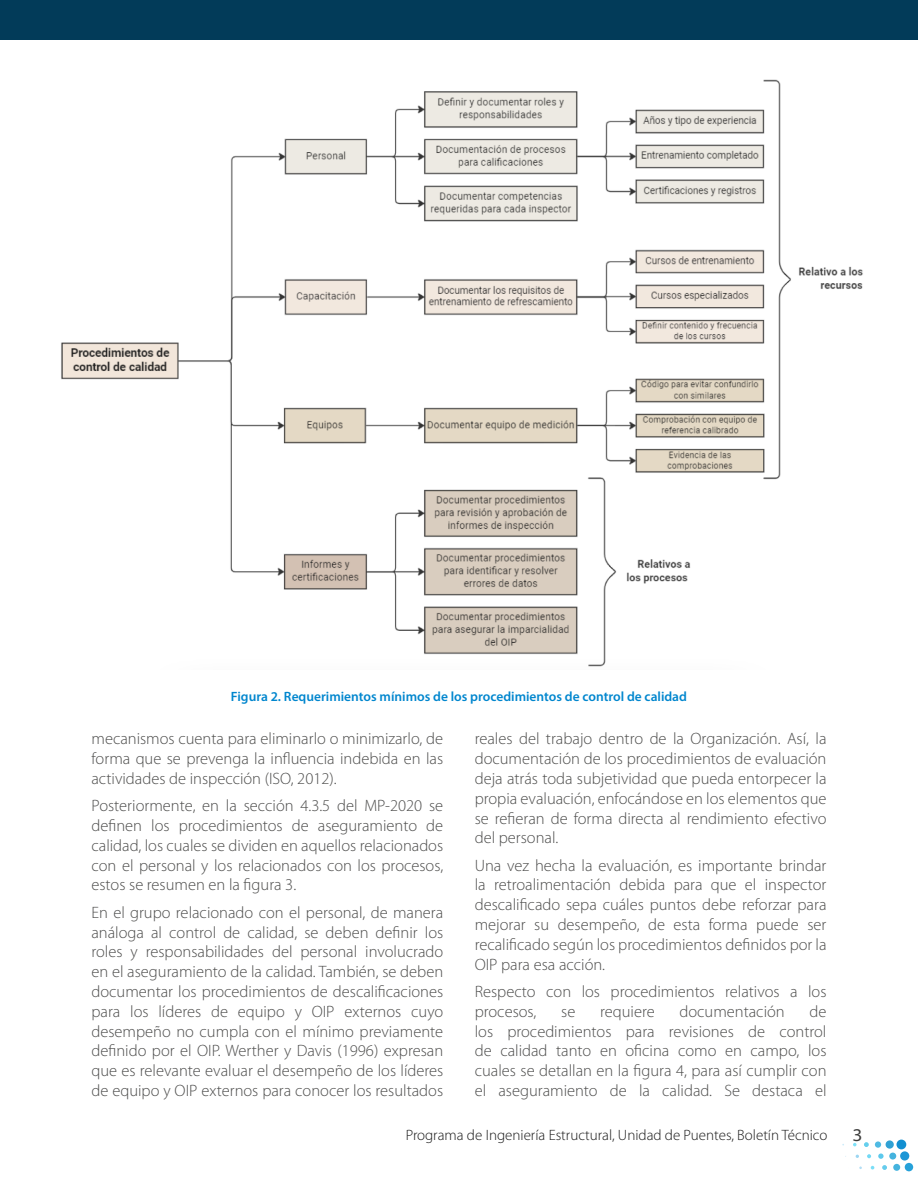
<style>
.page{position:relative;width:918px;height:1188px;background:#fff}
.page>*{position:absolute;margin:0;border:0;box-sizing:border-box;transform-origin:0 0}
.t1{font:semi-expanded 18px "Myriad Pro";color:#3c3c3b}
.t2{font:300 16.5px/19.8px "Myriad Pro";color:#4d4d4c;text-align:justify}
.t3{font:300 15px "Myriad Pro";color:#1a1a1a}
.t4{font:600 13.5px "Myriad Pro";color:#0086ce}
</style>
<div class="page">
<div style="left:905px;top:1163px;width:8px;height:8px;background:#26a1d9;border-radius:50%"></div>
<div style="left:900px;top:1151px;width:9px;height:10px;background:#1c96d6;border-radius:50%"></div>
<div style="left:896px;top:1140px;width:10px;height:9px;background:#128fd1;border-radius:50%"></div>
<div style="left:893px;top:1164px;width:7px;height:7px;background:#45b3de;border-radius:50%"></div>
<div style="left:889px;top:1153px;width:7px;height:7px;background:#45b3de;border-radius:50%"></div>
<div style="left:886px;top:1140px;width:8px;height:9px;background:#30a1d4;border-radius:50%"></div>
<svg style="left:882px;top:1165px;width:5px;height:5px"></svg>
<svg style="left:878px;top:1154px;width:6px;height:5px"></svg>
<div style="left:875px;top:1141px;width:6px;height:7px;background:#4fbae3;border-radius:50%"></div>
<svg style="left:871px;top:1166px;width:3px;height:4px"></svg>
<svg style="left:867px;top:1154px;width:4px;height:4px"></svg>
<svg style="left:864px;top:1142px;width:5px;height:5px"></svg>
<svg style="left:853px;top:1143px;width:4px;height:3px"></svg>
<div style="left:0;top:0;width:918px;height:39px;background:#023b59"></div>
<img style="left:61px;top:79px;width:802px;height:588px">
<p class="t4" style="left:231px;top:688px;width:458px">Figura 2. Requerimientos mínimos de los procedimientos de control de calidad</p>
<p class="t2" style="left:92px;top:729px;width:353px">mecanismos cuenta para eliminarlo o minimizarlo, de forma que se prevenga la influencia indebida en las actividades de inspección (ISO, 2012).</p>
<p class="t2" style="left:92px;top:796px;width:353px">Posteriormente, en la sección 4.3.5 del MP-2020 se definen los procedimientos de aseguramiento de calidad, los cuales se dividen en aquellos relacionados con el personal y los relacionados con los procesos, estos se resumen en la figura 3.</p>
<p class="t2" style="left:92px;top:903px;width:353px">En el grupo relacionado con el personal, de manera análoga al control de calidad, se deben definir los roles y responsabilidades del personal involucrado en el aseguramiento de la calidad. También, se deben documentar los procedimientos de descalificaciones para los líderes de equipo y OIP externos cuyo desempeño no cumpla con el mínimo previamente definido por el OIP. Werther y Davis (1996) expresan que es relevante evaluar el desempeño de los líderes de equipo y OIP externos para conocer los resultados</p>
<p class="t2" style="left:475px;top:729px;width:353px">reales del trabajo dentro de la Organización. Así, la documentación de los procedimientos de evaluación deja atrás toda subjetividad que pueda entorpecer la propia evaluación, enfocándose en los elementos que se refieran de forma directa al rendimiento efectivo del personal.</p>
<p class="t2" style="left:475px;top:856px;width:353px">Una vez hecha la evaluación, es importante brindar la retroalimentación debida para que el inspector descalificado sepa cuáles puntos debe reforzar para mejorar su desempeño, de esta forma puede ser recalificado según los procedimientos definidos por la OIP para esa acción.</p>
<p class="t2" style="left:475px;top:982px;width:353px">Respecto con los procedimientos relativos a los procesos,</p>
<p class="t2" style="left:475px;top:1002px;width:353px;text-indent:335px">de los procedimientos para revisiones de control de calidad tanto en oficina como en campo, los cuales se detallan en la figura 4, para así cumplir con el aseguramiento de la calidad. Se destaca el</p>
<p class="t2" style="left:561px;top:1002px;width:16px">se</p>
<p class="t2" style="left:600px;top:1002px;width:56px">requiere</p>
<p class="t2" style="left:679px;top:1002px;width:107px">documentación</p>
<p class="t3" style="left:406px;top:1127px;width:423px">Programa de Ingeniería Estructural, Unidad de Puentes, Boletín Técnico</p>
<p class="t1" style="left:852px;top:1124px;width:12px">3</p>
</div>
